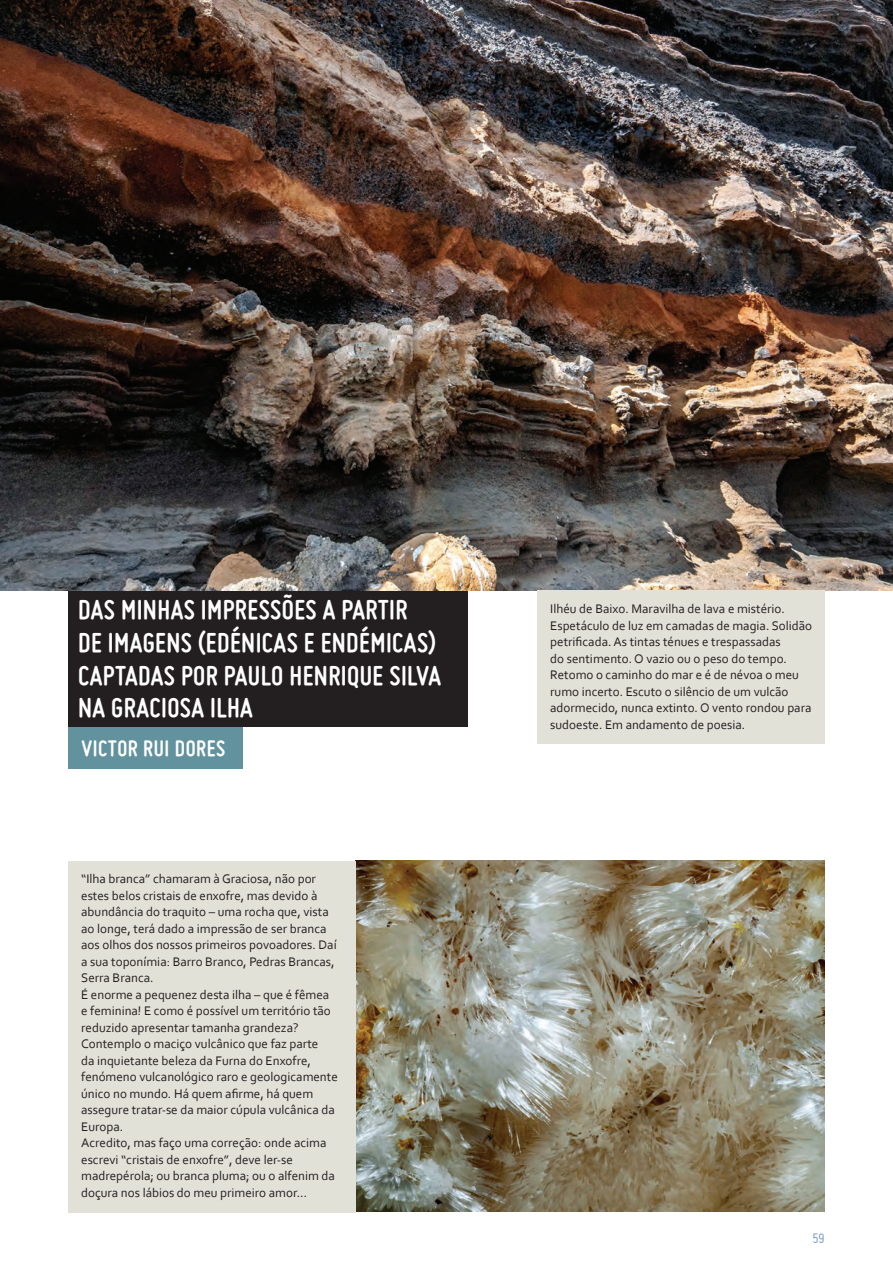
<style>
.page{position:relative;width:893px;height:1276px;background:#fff}
.page>*{position:absolute;margin:0;border:0;box-sizing:border-box;transform-origin:0 0}
.titulo-artigo{font:700 29.25px/32.5px "Miso";letter-spacing:.015em;color:#fff}
.autor{font:700 24px "Miso";letter-spacing:.025em;color:#fff}
.t1{font:15px "Miso";color:#7b9dc7}
.legenda-neto{font:13.05px/16.5px "Corbel";color:#231f20}
</style>
<div class="page">
<img style="left:356px;top:861px;width:469px;height:350px">
<div style="left:68px;top:727px;width:175px;height:41px;background:#63929f"></div>
<div style="left:68px;top:590px;width:400px;height:137px;background:#231f20"></div>
<img style="left:1px;top:0;width:892px;height:591px">
<div style="left:537px;top:591px;width:288px;height:153px;background:#e2e1d8"></div>
<div style="left:68px;top:861px;width:288px;height:351px;background:#e2e1d8"></div>
<p class="titulo-artigo" style="left:78px;top:593px;width:360px">DAS MINHAS IMPRESSÕES A PARTIR<br>DE IMAGENS (EDÉNICAS E ENDÉMICAS)</p>
<p class="titulo-artigo" style="left:78px;top:658px;width:364px">CAPTADAS POR PAULO HENRIQUE SILVA<br>NA GRACIOSA ILHA</p>
<p class="autor" style="left:81px;top:734px;width:146px">VICTOR RUI DORES</p>
<p class="legenda-neto" style="left:81px;top:870px;width:257px">“Ilha branca” chamaram à Graciosa, não por estes belos cristais de enxofre, mas devido à abundância do traquito – uma rocha que, vista ao longe, terá dado a impressão de ser branca aos olhos dos nossos primeiros povoadores. Daí a sua toponímia: Barro Branco, Pedras Brancas, Serra Branca.</p>
<p class="legenda-neto" style="left:81px;top:986px;width:251px">É enorme a pequenez desta ilha – que é fêmea e feminina! E como é possível um território tão reduzido apresentar tamanha grandeza?</p>
<p class="legenda-neto" style="left:81px;top:1035px;width:258px">Contemplo o maciço vulcânico que faz parte<br>da inquietante beleza da Furna do Enxofre, fenómeno vulcanológico raro e geologicamente único no mundo. Há quem afirme, há quem assegure tratar-se da maior cúpula vulcânica da Europa.</p>
<p class="legenda-neto" style="left:81px;top:1134px;width:255px">Acredito, mas faço uma correção: onde acima escrevi “cristais de enxofre”, deve ler-se madrepérola; ou branca pluma; ou o alfenim da doçura nos lábios do meu primeiro amor…</p>
<p class="legenda-neto" style="left:550px;top:600px;width:263px">Ilhéu de Baixo. Maravilha de lava e mistério.<br>Espetáculo de luz em camadas de magia. Solidão petrificada. As tintas ténues e trespassadas<br>do sentimento. O vazio ou o peso do tempo.<br>Retomo o caminho do mar e é de névoa o meu rumo incerto. Escuto o silêncio de um vulcão adormecido, nunca extinto. O vento rondou para sudoeste. Em andamento de poesia.</p>
<p class="t1" style="left:812px;top:1230px;width:14px">59</p>
</div>
